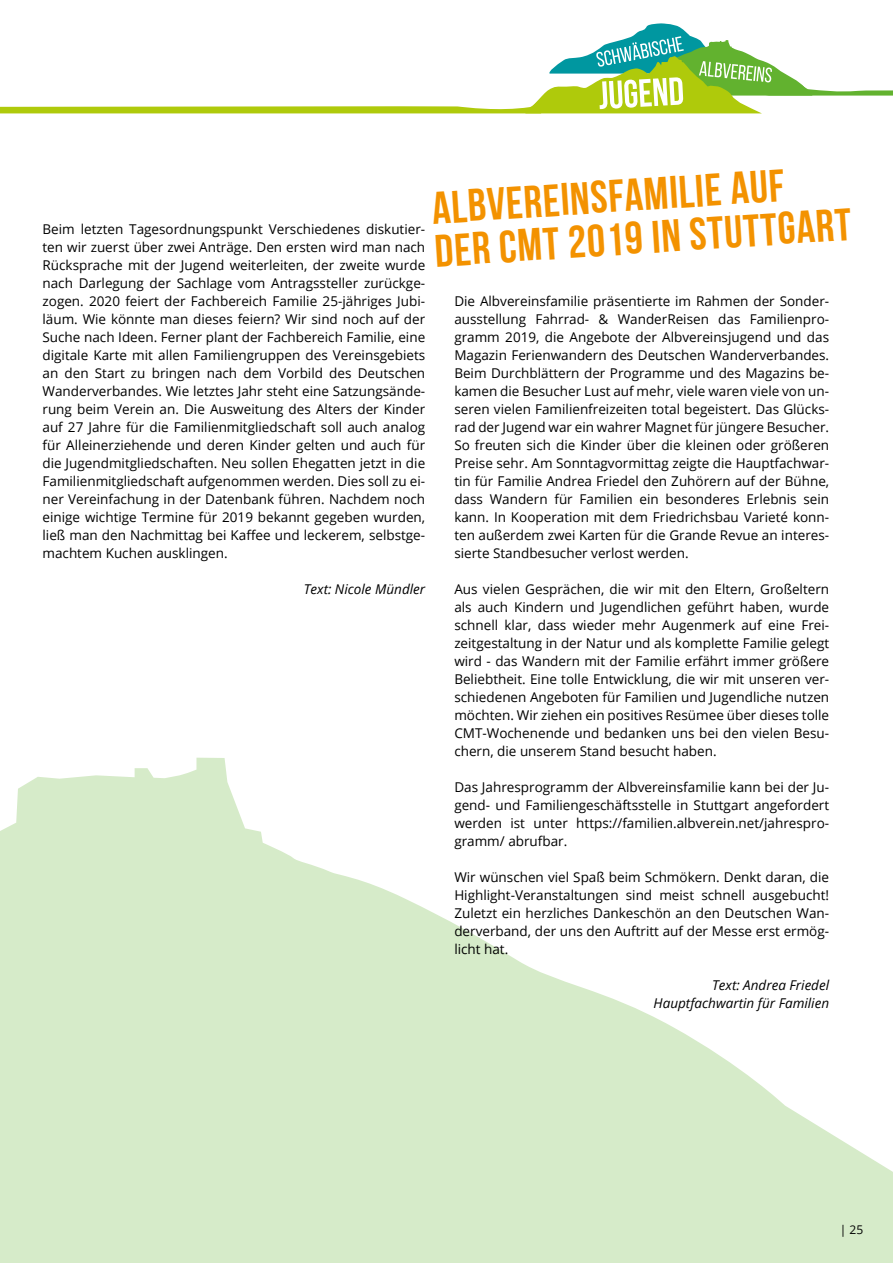
<style>
.page{position:relative;width:893px;height:1263px;background:#fff}
.page>*{position:absolute;margin:0;border:0;box-sizing:border-box;transform-origin:0 0}
.t1{font:700 45.6px/43.3px "Bebas Neue";color:#f39200}
.t2{font:13.5px/18px "Open Sans";color:#000;text-align:justify}
.t3{font:italic 13.5px/18px "Open Sans";color:#000;text-align:right}
.t4{font:12px "Open Sans";color:#000}
</style>
<div class="page">
<svg style="left:0;top:758px;width:893px;height:505px"></svg>
<div style="left:0;top:935px;width:588px;height:328px;background:#d6ebc9"></div>
<svg style="left:0;top:23px;width:893px;height:90px"></svg>
<h1 class="t1" style="left:430px;top:187px;width:419px;rotate:-4deg">Albvereinsfamilie auf der CMT 2019 in Stuttgart</h1>
<p class="t2" style="left:454px;top:292px;width:376px">Die Albvereinsfamilie präsentierte im Rahmen der Sonder&shy;ausstellung Fahrrad- &amp; WanderReisen das Familienpro&shy;gramm 2019, die Angebote der Albvereinsjugend und das Magazin Ferienwandern des Deutschen Wanderverbandes.<br>Beim Durchblättern der Programme und des Magazins be&shy;kamen die Besucher Lust auf mehr, viele waren viele von un&shy;seren vielen Familienfreizeiten total begeistert. Das Glücks&shy;rad der Jugend war ein wahrer Magnet für jüngere Besucher.<br>So freuten sich die Kinder über die kleinen oder größeren Preise sehr. Am Sonntagvormittag zeigte die Hauptfachwar&shy;tin für Familie Andrea Friedel den Zuhörern auf der Bühne, dass Wandern für Familien ein besonderes Erlebnis sein kann. In Kooperation mit dem Friedrichsbau Varieté konn&shy;ten außerdem zwei Karten für die Grande Revue an interes&shy;sierte Standbesucher verlost werden.</p>
<p class="t2" style="left:454px;top:580px;width:376px">Aus vielen Gesprächen, die wir mit den Eltern, Großeltern als auch Kindern und Jugendlichen geführt haben, wurde schnell klar, dass wieder mehr Augenmerk auf eine Frei&shy;zeitgestaltung in der Natur und als komplette Familie gelegt wird - das Wandern mit der Familie erfährt immer größere Beliebtheit. Eine tolle Entwicklung, die wir mit unseren ver&shy;schiedenen Angeboten für Familien und Jugendliche nutzen möchten. Wir ziehen ein positives Resümee über dieses tolle CMT-Wochenende und bedanken uns bei den vielen Besu&shy;chern, die unserem Stand besucht haben.</p>
<p class="t2" style="left:454px;top:778px;width:376px">Das Jahresprogramm der Albvereinsfamilie kann bei der Ju&shy;gend- und Familiengeschäftsstelle in Stuttgart angefordert werden ist unter https://familien.albverein.net/jahrespro&shy;gramm/ abrufbar.</p>
<p class="t2" style="left:454px;top:868px;width:376px">Wir wünschen viel Spaß beim Schmökern. Denkt daran, die Highlight-Veranstaltungen sind meist schnell ausgebucht!<br>Zuletzt ein herzliches Dankeschön an den Deutschen Wan&shy;derverband, der uns den Auftritt auf der Messe erst ermög&shy;licht hat.</p>
<p class="t3" style="left:654px;top:976px;width:177px">Text: Andrea Friedel<br>Hauptfachwartin für Familien</p>
<p class="t2" style="left:43px;top:220px;width:384px">Beim letzten Tagesordnungspunkt Verschiedenes diskutier&shy;ten wir zuerst über zwei Anträge. Den ersten wird man nach Rücksprache mit der Jugend weiterleiten, der zweite wurde nach Darlegung der Sachlage vom Antragssteller zurückge&shy;zogen. 2020 feiert der Fachbereich Familie 25-jähriges Jubi&shy;läum. Wie könnte man dieses feiern? Wir sind noch auf der Suche nach Ideen. Ferner plant der Fachbereich Familie, eine digitale Karte mit allen Familiengruppen des Vereinsgebiets an den Start zu bringen nach dem Vorbild des Deutschen Wanderverbandes. Wie letztes Jahr steht eine Satzungsände&shy;rung beim Verein an. Die Ausweitung des Alters der Kinder auf 27 Jahre für die Familienmitgliedschaft soll auch analog für Alleinerziehende und deren Kinder gelten und auch für die Jugendmitgliedschaften. Neu sollen Ehegatten jetzt in die Familienmitgliedschaft aufgenommen werden. Dies soll zu ei&shy;ner Vereinfachung in der Datenbank führen. Nachdem noch einige wichtige Termine für 2019 bekannt gegeben wurden, ließ man den Nachmittag bei Kaffee und leckerem, selbstge&shy;machtem Kuchen ausklingen.</p>
<p class="t3" style="left:304px;top:580px;width:123px">Text: Nicole Mündler</p>
<p class="t4" style="left:840px;top:1221px;width:25px">| 25</p>
</div>
